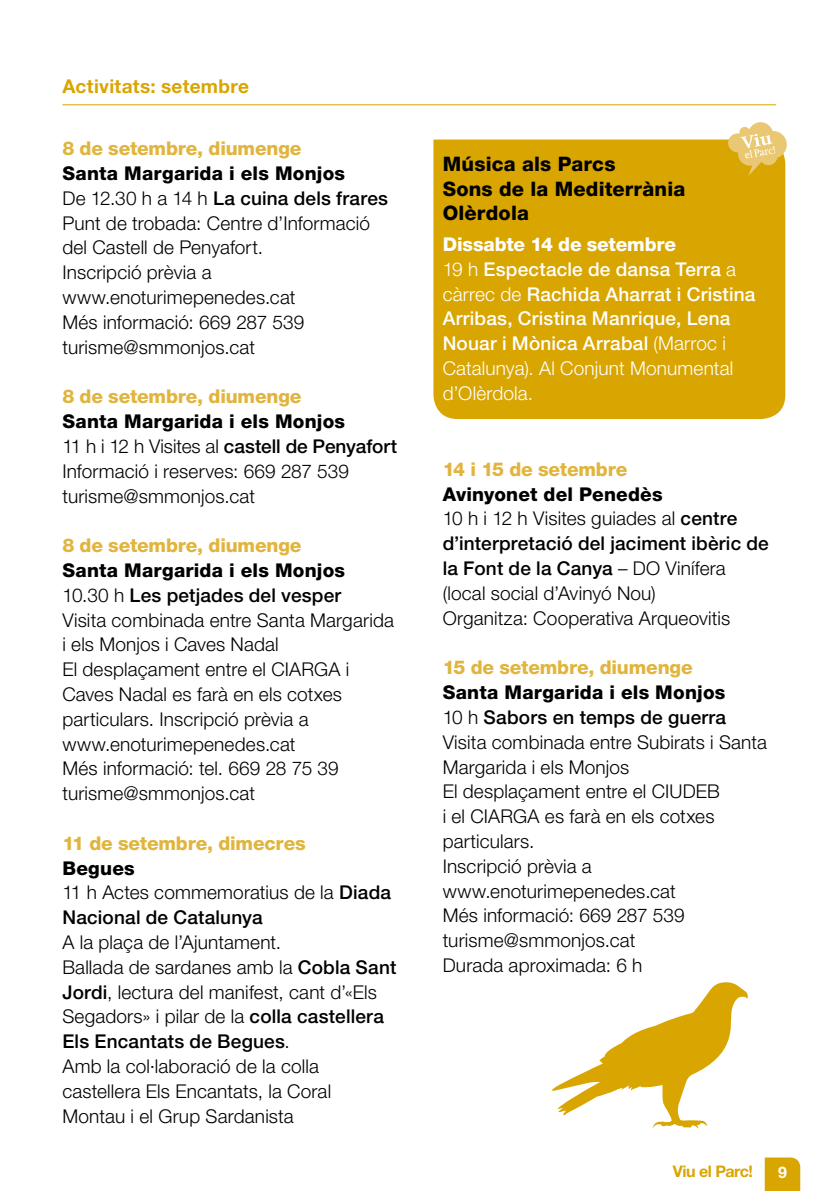
<style>
.page{position:relative;width:840px;height:1191px;background:#fff}
.page>*{position:absolute;margin:0;border:0;box-sizing:border-box;transform-origin:0 0}
.t1{font:800 20px/24.8px "Helvetica Neue LT Std";letter-spacing:.01em;color:#000}
.t2{font:300 19px/24.8px "Helvetica Neue LT Std";letter-spacing:.01em;color:#000}
.t3{font:500 19px/24.8px "Helvetica Neue LT Std";letter-spacing:.01em;color:#fff}
.t4{font:800 19px "Helvetica Neue LT Std";letter-spacing:-.01em;color:#e1b53d}
.t5{font:700 19px "Helvetica Neue LT Std";letter-spacing:.015em;color:#d9a500}
.t6{font:700 16px "Helvetica Neue LT Std";letter-spacing:-.03em;color:#d9a500}
.t7{font:700 16px "Helvetica Neue LT Std";color:#fff}
.s1{font-weight:800}
.s2{font-weight:500}
.s3{font-weight:300}
</style>
<div class="page">
<svg style="left:764px;top:1157px;width:35px;height:34px"></svg>
<div style="left:433px;top:140px;width:351px;height:279px;background:#d9a500"></div>
<svg style="left:727px;top:122px;width:59px;height:54px"></svg>
<hr style="left:62px;top:104px;width:713px;height:1px;background:#d9a500">
<svg style="left:552px;top:982px;width:196px;height:146px"></svg>
<p class="t5" style="left:62px;top:74px;width:188px">Activitats: setembre</p>
<p class="t4" style="left:62px;top:137px;width:240px">8 de setembre, diumenge</p>
<p class="t2" style="left:62px;top:160px;width:327px"><span class="s1">Santa Margarida i els Monjos<br></span>De 12.30 h a 14 h <span class="s2">La cuina dels frares<br></span>Punt de trobada: Centre d’Informació del Castell de Penyafort.<br>Inscripció prèvia a www.enoturimepenedes.cat<br>Més informació: 669 287 539 turisme@smmonjos.cat</p>
<p class="t4" style="left:62px;top:385px;width:240px">8 de setembre, diumenge</p>
<p class="t2" style="left:62px;top:408px;width:336px"><span class="s1">Santa Margarida i els Monjos<br></span>11 h i 12 h Visites al <span class="s2">castell de Penyafort<br></span>Informació i reserves: 669 287 539 turisme@smmonjos.cat</p>
<p class="t4" style="left:62px;top:534px;width:240px">8 de setembre, diumenge</p>
<p class="t2" style="left:62px;top:557px;width:333px"><span class="s1">Santa Margarida i els Monjos<br></span>10.30 h <span class="s2">Les petjades del vesper<br></span>Visita combinada entre Santa Margarida i els Monjos i Caves Nadal<br>El desplaçament entre el CIARGA i<br>Caves Nadal es farà en els cotxes particulars. Inscripció prèvia a www.enoturimepenedes.cat<br>Més informació: tel. 669 28 75 39 turisme@smmonjos.cat</p>
<p class="t4" style="left:62px;top:831px;width:245px">11 de setembre, dimecres</p>
<p class="t2" style="left:62px;top:855px;width:330px"><span class="s1">Begues<br></span>11 h Actes commemoratius de la <span class="s2">Diada<br>Nacional de Catalunya</span></p>
<p class="t2" style="left:62px;top:929px;width:335px">A la plaça de l’Ajuntament.<br>Ballada de sardanes amb la <span class="s2">Cobla Sant Jordi</span>, lectura del manifest, cant d’«Els Segadors» i pilar de la <span class="s2">colla castellera Els Encantats de Begues</span>.<br>Amb la col·laboració de la colla castellera Els Encantats, la Coral Montau i el Grup Sardanista</p>
<p class="t1" style="left:442px;top:151px;width:244px">Música als Parcs<br>Sons de la Mediterrània<br>Olèrdola</p>
<p class="t3" style="left:442px;top:232px;width:314px"><span class="s1">Dissabte 14 de setembre<br></span><span class="s3">19 h</span> Espectacle de dansa Terra <span class="s3">a càrrec de</span> Rachida Aharrat i Cristina<br>Arribas, Cristina Manrique, Lena<br>Nouar i Mònica Arrabal <span class="s3">(Marroc i<br>Catalunya). Al Conjunt Monumental d’Olèrdola.</span></p>
<p class="t4" style="left:442px;top:458px;width:186px">14 i 15 de setembre</p>
<p class="t2" style="left:442px;top:481px;width:327px"><span class="s1">Avinyonet del Penedès<br></span>10 h i 12 h Visites guiades al <span class="s2">centre d’interpretació del jaciment ibèric de la Font de la Canya</span> – DO Vinífera (local social d’Avinyó Nou)<br>Organitza: Cooperativa Arqueovitis</p>
<p class="t4" style="left:442px;top:656px;width:251px">15 de setembre, diumenge</p>
<p class="t2" style="left:442px;top:679px;width:326px"><span class="s1">Santa Margarida i els Monjos<br></span>10 h <span class="s2">Sabors en temps de guerra<br></span>Visita combinada entre Subirats i Santa<br>Margarida i els Monjos<br>El desplaçament entre el CIUDEB<br>i el CIARGA es farà en els cotxes particulars.<br>Inscripció prèvia a www.enoturimepenedes.cat<br>Més informació: 669 287 539 turisme@smmonjos.cat<br>Durada aproximada: 6 h</p>
<p class="t6" style="left:672px;top:1161px;width:82px">Viu el Parc!</p>
<p class="t7" style="left:777px;top:1162px;width:10px">9</p>
</div>
